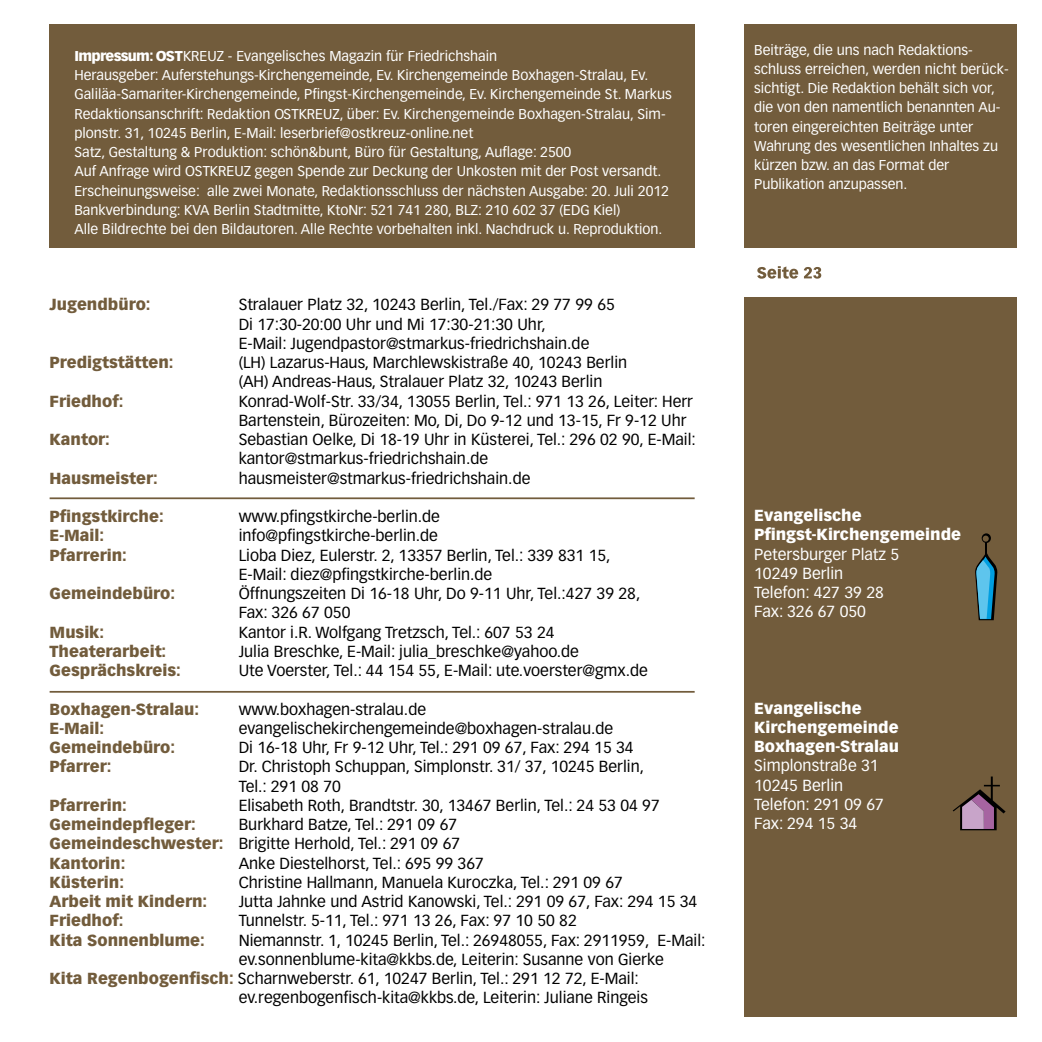
<style>
.page{position:relative;width:1042px;height:1042px;background:#fff}
.page>*{position:absolute;margin:0;border:0;box-sizing:border-box;transform-origin:0 0}
.t1{font:15.75px/19.2px "Vectora LT";color:#000}
.t2{font:900 15.75px "Vectora LT";color:#725c3c}
.t3{font:15.75px/19.2px "Vectora LT";color:#fff}
.t4{font:900 15.75px/19.2px "Vectora LT";color:#fff}
.t5{font:14px/19.2px "Vectora LT";color:#fff}
.s1{font-weight:900}
.s2{font-weight:900;color:#725c3c}
</style>
<div class="page">
<div style="left:50px;top:25px;width:644px;height:223px;background:#725c3c"></div>
<div style="left:744px;top:25px;width:273px;height:223px;background:#725c3c"></div>
<div style="left:744px;top:298px;width:273px;height:719px;background:#725c3c"></div>
<svg style="left:757px;top:266px;width:64px;height:13px"></svg>
<hr style="left:50px;top:691px;width:644px;height:2px;background:#725c3c">
<svg style="left:953px;top:776px;width:52px;height:54px"></svg>
<svg style="left:975px;top:533px;width:22px;height:87px"></svg>
<hr style="left:50px;top:497px;width:644px;height:2px;background:#725c3c">
<p class="t5" style="left:74px;top:46px;width:599px"><span class="s1">Impressum: OST</span>KREUZ - Evangelisches Magazin für Friedrichshain<br>Herausgeber: Auferstehungs-Kirchengemeinde, Ev. Kirchengemeinde Boxhagen-Stralau, Ev.<br>Galiläa-Samariter-Kirchengemeinde, Pfingst-Kirchengemeinde, Ev. Kirchengemeinde St. Markus Redaktionsanschrift: Redaktion OSTKREUZ, über: Ev. Kirchengemeinde Boxhagen-Stralau, Sim&shy;plonstr. 31, 10245 Berlin, E-Mail: leserbrief@ostkreuz-online.net<br>Satz, Gestaltung &amp; Produktion: schön&amp;bunt, Büro für Gestaltung, Auflage: 2500<br>Auf Anfrage wird OSTKREUZ gegen Spende zur Deckung der Unkosten mit der Post versandt.<br>Erscheinungsweise: alle zwei Monate, Redaktionsschluss der nächsten Ausgabe: 20. Juli 2012<br>Bankverbindung: KVA Berlin Stadtmitte, KtoNr: 521 741 280, BLZ: 210 602 37 (EDG Kiel)<br>Alle Bildrechte bei den Bildautoren. Alle Rechte vorbehalten inkl. Nachdruck u. Reproduktion.</p>
<p class="t5" style="left:754px;top:40px;width:256px">Beiträge, die uns nach Redaktions&shy;schluss erreichen, werden nicht berück&shy;sichtigt. Die Redaktion behält sich vor, die von den namentlich benannten Au&shy;toren eingereichten Beiträge unter Wahrung des wesentlichen Inhaltes zu kürzen bzw. an das Format der Publikation anzupassen.</p>
<p class="t2" style="left:50px;top:295px;width:102px">Jugendbüro:</p>
<p class="t1" style="left:239px;top:295px;width:378px">Stralauer Platz 32, 10243 Berlin, Tel./Fax: 29 77 99 65<br>Di 17:30-20:00 Uhr und Mi 17:30-21:30 Uhr,<br>E-Mail: Jugendpastor@stmarkus-friedrichshain.de</p>
<p class="t2" style="left:50px;top:352px;width:125px">Predigtstätten:</p>
<p class="t1" style="left:239px;top:353px;width:390px">(LH) Lazarus-Haus, Marchlewskistraße 40, 10243 Berlin (AH) Andreas-Haus, Stralauer Platz 32, 10243 Berlin</p>
<p class="t2" style="left:50px;top:391px;width:75px">Friedhof:</p>
<p class="t1" style="left:239px;top:391px;width:456px">Konrad-Wolf-Str. 33/34, 13055 Berlin, Tel.: 971 13 26, Leiter: Herr<br>Bartenstein, Bürozeiten: Mo, Di, Do 9-12 und 13-15, Fr 9-12 Uhr</p>
<p class="t2" style="left:50px;top:429px;width:62px">Kantor:</p>
<p class="t1" style="left:239px;top:430px;width:459px">Sebastian Oelke, Di 18-19 Uhr in Küsterei, Tel.: 296 02 90, E-Mail: kantor@stmarkus-friedrichshain.de</p>
<p class="t2" style="left:50px;top:468px;width:110px">Hausmeister:</p>
<p class="t1" style="left:239px;top:468px;width:293px">hausmeister@stmarkus-friedrichshain.de</p>
<p class="t2" style="left:50px;top:506px;width:116px">Pfingstkirche:</p>
<p class="t1" style="left:239px;top:507px;width:203px">www.pfingstkirche-berlin.de</p>
<p class="t2" style="left:50px;top:526px;width:56px">E-Mail:</p>
<p class="t1" style="left:239px;top:526px;width:201px">info@pfingstkirche-berlin.de</p>
<p class="t2" style="left:50px;top:545px;width:79px">Pfarrerin:</p>
<p class="t1" style="left:239px;top:545px;width:373px">Lioba Diez, Eulerstr. 2, 13357 Berlin, Tel.: 339 831 15,<br>E-Mail: diez@pfingstkirche-berlin.de</p>
<p class="t2" style="left:50px;top:583px;width:127px">Gemeindebüro:</p>
<p class="t1" style="left:239px;top:584px;width:403px">Öffnungszeiten Di 16-18 Uhr, Do 9-11 Uhr, Tel.:427 39 28,<br>Fax: 326 67 050</p>
<p class="t2" style="left:50px;top:622px;width:56px">Musik:</p>
<p class="t1" style="left:239px;top:622px;width:317px">Kantor i.R. Wolfgang Tretzsch, Tel.: 607 53 24</p>
<p class="t2" style="left:50px;top:641px;width:118px">Theaterarbeit:</p>
<p class="t1" style="left:239px;top:642px;width:342px">Julia Breschke, E-Mail: julia_breschke@yahoo.de</p>
<p class="t2" style="left:50px;top:660px;width:133px">Gesprächskreis:</p>
<p class="t1" style="left:239px;top:661px;width:411px">Ute Voerster, Tel.: 44 154 55, E-Mail: ute.voerster@gmx.de</p>
<p class="t2" style="left:50px;top:699px;width:151px">Boxhagen-Stralau:</p>
<p class="t1" style="left:239px;top:699px;width:189px">www.boxhagen-stralau.de</p>
<p class="t2" style="left:50px;top:718px;width:56px">E-Mail:</p>
<p class="t1" style="left:239px;top:719px;width:376px">evangelischekirchengemeinde@boxhagen-stralau.de</p>
<p class="t2" style="left:50px;top:737px;width:127px">Gemeindebüro:</p>
<p class="t1" style="left:239px;top:738px;width:396px">Di 16-18 Uhr, Fr 9-12 Uhr, Tel.: 291 09 67, Fax: 294 15 34</p>
<p class="t2" style="left:50px;top:757px;width:63px">Pfarrer:</p>
<p class="t1" style="left:239px;top:757px;width:407px">Dr. Christoph Schuppan, Simplonstr. 31/ 37, 10245 Berlin,<br>Tel.: 291 08 70</p>
<p class="t2" style="left:50px;top:795px;width:79px">Pfarrerin:</p>
<p class="t1" style="left:239px;top:796px;width:423px">Elisabeth Roth, Brandtstr. 30, 13467 Berlin, Tel.: 24 53 04 97</p>
<p class="t2" style="left:50px;top:814px;width:148px">Gemeindepfleger:</p>
<p class="t1" style="left:50px;top:815px;width:412px;text-indent:189px">Burkhard Batze, Tel.: 291 09 67<br><span class="s2">Gemeindeschwester:</span> Brigitte Herhold, Tel.: 291 09 67<br><span class="s2">Kantorin:</span></p>
<p class="t1" style="left:239px;top:853px;width:247px">Anke Diestelhorst, Tel.: 695 99 367</p>
<p class="t2" style="left:50px;top:872px;width:76px">Küsterin:</p>
<p class="t1" style="left:239px;top:873px;width:386px">Christine Hallmann, Manuela Kuroczka, Tel.: 291 09 67</p>
<p class="t2" style="left:50px;top:891px;width:159px">Arbeit mit Kindern:</p>
<p class="t1" style="left:239px;top:892px;width:460px">Jutta Jahnke und Astrid Kanowski, Tel.: 291 09 67, Fax: 294 15 34</p>
<p class="t2" style="left:50px;top:911px;width:75px">Friedhof:</p>
<p class="t1" style="left:239px;top:911px;width:340px">Tunnelstr. 5-11, Tel.: 971 13 26, Fax: 97 10 50 82</p>
<p class="t2" style="left:50px;top:930px;width:157px">Kita Sonnenblume:</p>
<p class="t1" style="left:239px;top:930px;width:468px">Niemannstr. 1, 10245 Berlin, Tel.: 26948055, Fax: 2911959, E-Mail:</p>
<p class="t1" style="left:239px;top:949px;width:427px">ev.sonnenblume-kita@kkbs.de, Leiterin: Susanne von Gierke</p>
<p class="t1" style="left:50px;top:969px;width:591px"><span class="s2">Kita Regenbogenfisch:</span> Scharnweberstr. 61, 10247 Berlin, Tel.: 291 12 72, E-Mail:</p>
<p class="t1" style="left:239px;top:988px;width:411px">ev.regenbogenfisch-kita@kkbs.de, Leiterin: Juliane Ringeis</p>
<p class="t4" style="left:754px;top:506px;width:208px">Evangelische<br>Pfingst-Kirchengemeinde</p>
<p class="t3" style="left:754px;top:544px;width:146px">Petersburger Platz 5<br>10249 Berlin<br>Telefon: 427 39 28<br>Fax: 326 67 050</p>
<p class="t4" style="left:754px;top:698px;width:146px">Evangelische<br>Kirchengemeinde<br>Boxhagen-Stralau</p>
<p class="t3" style="left:754px;top:756px;width:131px">Simplonstraße 31<br>10245 Berlin<br>Telefon: 291 09 67<br>Fax: 294 15 34</p>
</div>
